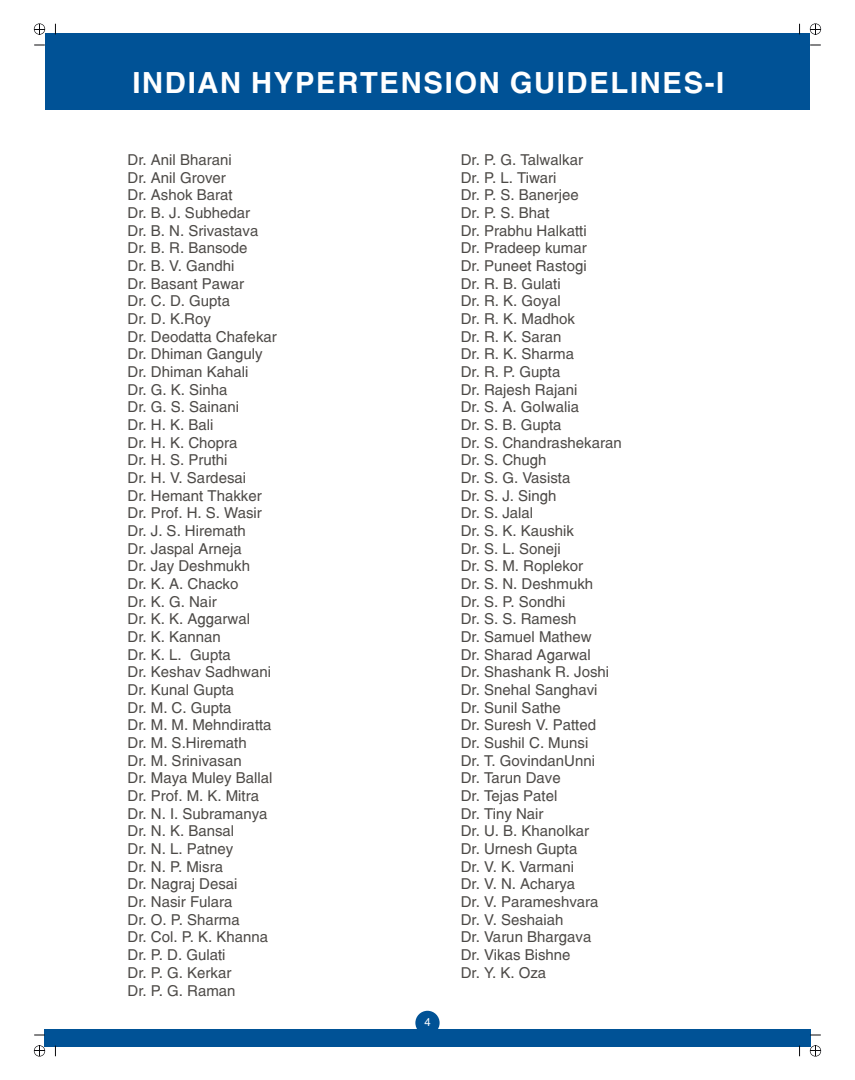
<style>
.page{position:relative;width:855px;height:1080px;background:#fff}
.page>*{position:absolute;margin:0;border:0;box-sizing:border-box;transform-origin:0 0}
.t1{font:700 29.12px "Switzerland";letter-spacing:.06em;color:#fff}
.t2{font:15px/17.6px "Switzerland";color:#4d4a47}
.t3{font:11.25px "Switzerland";color:#fff}
</style>
<div class="page">
<div style="left:45px;top:33px;width:765px;height:76px;background:#005296"></div>
<div style="left:44px;top:1029px;width:767px;height:18px;background:#005296"></div>
<svg style="left:34px;top:1045px;width:11px;height:12px"></svg>
<svg style="left:810px;top:1045px;width:11px;height:12px"></svg>
<svg style="left:810px;top:23px;width:11px;height:12px"></svg>
<svg style="left:34px;top:23px;width:11px;height:12px"></svg>
<div style="left:415px;top:1011px;width:25px;height:24px;background:#005296;border-radius:50%"></div>
<h1 class="t1" style="left:132px;top:65px;width:593px">INDIAN HYPERTENSION GUIDELINES-I</h1>
<p class="t2" style="left:128px;top:153px;width:151px">Dr. Anil Bharani<br>Dr. Anil Grover<br>Dr. Ashok Barat<br>Dr. B. J. Subhedar<br>Dr. B. N. Srivastava<br>Dr. B. R. Bansode<br>Dr. B. V. Gandhi<br>Dr. Basant Pawar<br>Dr. C. D. Gupta<br>Dr. D. K.Roy<br>Dr. Deodatta Chafekar<br>Dr. Dhiman Ganguly<br>Dr. Dhiman Kahali<br>Dr. G. K. Sinha<br>Dr. G. S. Sainani<br>Dr. H. K. Bali<br>Dr. H. K. Chopra<br>Dr. H. S. Pruthi<br>Dr. H. V. Sardesai<br>Dr. Hemant Thakker<br>Dr. Prof. H. S. Wasir<br>Dr. J. S. Hiremath<br>Dr. Jaspal Arneja<br>Dr. Jay Deshmukh<br>Dr. K. A. Chacko<br>Dr. K. G. Nair<br>Dr. K. K. Aggarwal<br>Dr. K. Kannan<br>Dr. K. L. Gupta<br>Dr. Keshav Sadhwani<br>Dr. Kunal Gupta<br>Dr. M. C. Gupta<br>Dr. M. M. Mehndiratta<br>Dr. M. S.Hiremath<br>Dr. M. Srinivasan<br>Dr. Maya Muley Ballal<br>Dr. Prof. M. K. Mitra<br>Dr. N. I. Subramanya<br>Dr. N. K. Bansal<br>Dr. N. L. Patney<br>Dr. N. P. Misra<br>Dr. Nagraj Desai<br>Dr. Nasir Fulara<br>Dr. O. P. Sharma<br>Dr. Col. P. K. Khanna<br>Dr. P. D. Gulati<br>Dr. P. G. Kerkar<br>Dr. P. G. Raman</p>
<p class="t2" style="left:461px;top:153px;width:163px">Dr. P. G. Talwalkar<br>Dr. P. L. Tiwari<br>Dr. P. S. Banerjee<br>Dr. P. S. Bhat<br>Dr. Prabhu Halkatti<br>Dr. Pradeep kumar<br>Dr. Puneet Rastogi<br>Dr. R. B. Gulati<br>Dr. R. K. Goyal<br>Dr. R. K. Madhok<br>Dr. R. K. Saran<br>Dr. R. K. Sharma<br>Dr. R. P. Gupta<br>Dr. Rajesh Rajani<br>Dr. S. A. GoIwalia<br>Dr. S. B. Gupta<br>Dr. S. Chandrashekaran<br>Dr. S. Chugh<br>Dr. S. G. Vasista<br>Dr. S. J. Singh<br>Dr. S. Jalal<br>Dr. S. K. Kaushik<br>Dr. S. L. Soneji<br>Dr. S. M. Roplekor<br>Dr. S. N. Deshmukh<br>Dr. S. P. Sondhi<br>Dr. S. S. Ramesh<br>Dr. Samuel Mathew<br>Dr. Sharad Agarwal<br>Dr. Shashank R. Joshi<br>Dr. Snehal Sanghavi<br>Dr. Sunil Sathe<br>Dr. Suresh V. Patted<br>Dr. Sushil C. Munsi<br>Dr. T. GovindanUnni<br>Dr. Tarun Dave<br>Dr. Tejas Patel<br>Dr. Tiny Nair<br>Dr. U. B. Khanolkar<br>Dr. Urnesh Gupta<br>Dr. V. K. Varmani<br>Dr. V. N. Acharya<br>Dr. V. Parameshvara<br>Dr. V. Seshaiah<br>Dr. Varun Bhargava<br>Dr. Vikas Bishne<br>Dr. Y. K. Oza</p>
<p class="t3" style="left:425px;top:1016px;width:8px">4</p>
</div>
